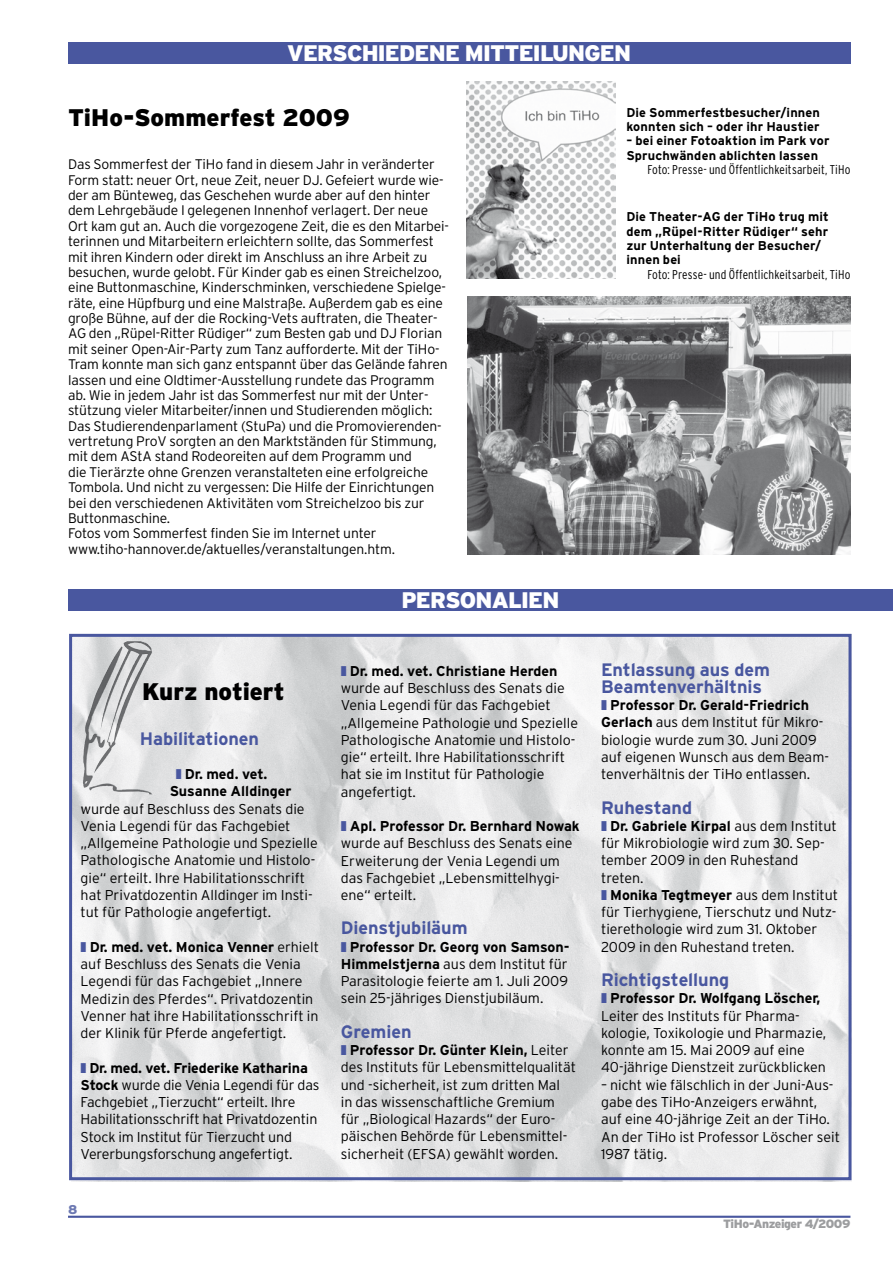
<style>
.page{position:relative;width:893px;height:1263px;background:#fff}
.page>*{position:absolute;margin:0;border:0;box-sizing:border-box;transform-origin:0 0}
.t1{font:900 24px "Interstate";color:#000}
.t2{font:900 22.5px "Interstate";letter-spacing:-.035em;color:#fff}
.t3{font:700 18px/17.2px "Interstate";letter-spacing:-.005em;color:#49579f}
.t4{font:300 14.25px/17.2px "Interstate";color:#000}
.t5{font:700 14.25px/17.2px "Interstate";color:#000}
.t6{font:300 13.8px/15.3px "Interstate";letter-spacing:-.01em;color:#000}
.t7{font:700 12.75px/14.4px "Interstate";letter-spacing:.01em;color:#000}
.t8{font:300 condensed 12.75px "Interstate";letter-spacing:.01em;color:#000}
.t9{font:900 12.75px "Interstate";color:#6d79b2}
.t10{font:900 12px "Interstate";letter-spacing:-.035em;color:#9c9d9f}
.s1{color:#49579f}
.s2{font-weight:700}
</style>
<div class="page">
<hr style="left:68px;top:1216px;width:782px;height:2px;background:#49579f">
<img style="left:71px;top:638px;width:780px;height:543px">
<div style="left:69px;top:634px;width:782px;height:546px;border:3px solid #49579f"></div>
<img style="left:101px;top:641px;width:33px;height:88px">
<img style="left:467px;top:82px;width:148px;height:197px">
<img style="left:468px;top:296px;width:382px;height:259px">
<div style="left:68px;top:589px;width:825px;height:22px;background:#49579f"></div>
<div style="left:68px;top:43px;width:782px;height:21px;background:#49579f"></div>
<h2 class="t2" style="left:287px;top:40px;width:345px">VERSCHIEDENE MITTEILUNGEN</h2>
<h1 class="t1" style="left:68px;top:103px;width:283px">TiHo-Sommerfest 2009</h1>
<p class="t6" style="left:68px;top:157px;width:383px">Das Sommerfest der TiHo fand in diesem Jahr in veränderter Form statt: neuer Ort, neue Zeit, neuer DJ. Gefeiert wurde wie&shy;der am Bünteweg, das Geschehen wurde aber auf den hinter dem Lehrgebäude I gelegenen Innenhof verlagert. Der neue Ort kam gut an. Auch die vorgezogene Zeit, die es den Mitarbei&shy;terinnen und Mitarbeitern erleichtern sollte, das Sommerfest mit ihren Kindern oder direkt im Anschluss an ihre Arbeit zu besuchen, wurde gelobt. Für Kinder gab es einen Streichelzoo, eine Buttonmaschine, Kinderschminken, verschiedene Spielge&shy;räte, eine Hüpfburg und eine Malstraße. Außerdem gab es eine große Bühne, auf der die Rocking-Vets auftraten, die Theater-AG den „Rüpel-Ritter Rüdiger“ zum Besten gab und DJ Florian mit seiner Open-Air-Party zum Tanz aufforderte. Mit der TiHo-Tram konnte man sich ganz entspannt über das Gelände fahren lassen und eine Oldtimer-Ausstellung rundete das Programm ab. Wie in jedem Jahr ist das Sommerfest nur mit der Unter&shy;stützung vieler Mitarbeiter/innen und Studierenden möglich:<br>Das Studierendenparlament (StuPa) und die Promovierenden&shy;vertretung ProV sorgten an den Marktständen für Stimmung, mit dem AStA stand Rodeoreiten auf dem Programm und<br>die Tierärzte ohne Grenzen veranstalteten eine erfolgreiche Tombola. Und nicht zu vergessen: Die Hilfe der Einrichtungen bei den verschiedenen Aktivitäten vom Streichelzoo bis zur Buttonmaschine.<br>Fotos vom Sommerfest finden Sie im Internet unter www.tiho-hannover.de/aktuelles/veranstaltungen.htm.</p>
<h2 class="t2" style="left:401px;top:587px;width:160px">PERSONALIEN</h2>
<h1 class="t1" style="left:142px;top:677px;width:144px">Kurz notiert</h1>
<p class="t3" style="left:140px;top:730px;width:121px">Habilitationen</p>
<p class="t5" style="left:170px;top:765px;width:123px;text-indent:6px"><span class="s1">❚</span> Dr. med. vet.<br>Susanne Alldinger</p>
<p class="t4" style="left:81px;top:800px;width:239px">wurde auf Beschluss des Senats die Venia Legendi für das Fachgebiet „Allgemeine Pathologie und Spezielle Pathologische Anatomie und Histolo&shy;gie“ erteilt. Ihre Habilitationsschrift hat Privatdozentin Alldinger im Insti&shy;tut für Pathologie angefertigt.</p>
<p class="t4" style="left:81px;top:938px;width:240px"><span class="s1">❚</span> <span class="s2">Dr. med. vet. Monica Venner</span> erhielt auf Beschluss des Senats die Venia Legendi für das Fachgebiet „Innere Medizin des Pferdes“. Privatdozentin Venner hat ihre Habilitationsschrift in der Klinik für Pferde angefertigt.</p>
<p class="t4" style="left:81px;top:1059px;width:240px"><span class="s1">❚</span> <span class="s2">Dr. med. vet. Friederike Katharina Stock</span> wurde die Venia Legendi für das Fachgebiet „Tierzucht“ erteilt. Ihre Habilitationsschrift hat Privatdozentin Stock im Institut für Tierzucht und Vererbungsforschung angefertigt.</p>
<p class="t9" style="left:68px;top:1202px;width:11px">8</p>
<p class="t4" style="left:341px;top:662px;width:239px"><span class="s1">❚</span> <span class="s2">Dr. med. vet. Christiane Herden </span>wurde auf Beschluss des Senats die Venia Legendi für das Fachgebiet „Allgemeine Pathologie und Spezielle Pathologische Anatomie und Histolo&shy;gie“ erteilt. Ihre Habilitationsschrift hat sie im Institut für Pathologie angefertigt.</p>
<p class="t4" style="left:341px;top:817px;width:240px"><span class="s1">❚</span> <span class="s2">Apl. Professor Dr. Bernhard Nowak </span>wurde auf Beschluss des Senats eine<br>Erweiterung der Venia Legendi um das Fachgebiet „Lebensmittelhygi&shy;ene“ erteilt.</p>
<p class="t3" style="left:341px;top:919px;width:128px">Dienstjubiläum</p>
<p class="t4" style="left:341px;top:938px;width:230px"><span class="s1">❚</span> <span class="s2">Professor Dr. Georg von Samson-Himmelstjerna</span> aus dem Institut für Parasitologie feierte am 1. Juli 2009 sein 25-jähriges Dienstjubiläum.</p>
<p class="t3" style="left:341px;top:1023px;width:72px">Gremien</p>
<p class="t4" style="left:341px;top:1041px;width:237px"><span class="s1">❚</span> <span class="s2">Professor Dr. Günter Klein,</span> Leiter des Instituts für Lebensmittelqualität und -sicherheit, ist zum dritten Mal<br>in das wissenschaftliche Gremium für „Biological Hazards“ der Euro&shy;päischen Behörde für Lebensmittel&shy;sicherheit (EFSA) gewählt worden.</p>
<p class="t7" style="left:626px;top:105px;width:195px">Die Sommerfestbesucher/innen konnten sich – oder ihr Haustier</p>
<p class="t7" style="left:626px;top:134px;width:205px">– bei einer Fotoaktion im Park vor<br>Spruchwänden ablichten lassen</p>
<p class="t8" style="left:647px;top:163px;width:205px">Foto: Presse- und Öffentlichkeitsarbeit, TiHo</p>
<p class="t7" style="left:626px;top:209px;width:204px">Die Theater-AG der TiHo trug mit dem „Rüpel-Ritter Rüdiger“ sehr zur Unterhaltung der Besucher/ innen bei</p>
<p class="t8" style="left:647px;top:267px;width:205px">Foto: Presse- und Öffentlichkeitsarbeit, TiHo</p>
<p class="t3" style="left:601px;top:660px;width:170px">Entlassung aus dem<br>Beamtenverhältnis</p>
<p class="t4" style="left:601px;top:696px;width:229px"><span class="s1">❚</span> <span class="s2">Professor Dr. Gerald-Friedrich Gerlach</span> aus dem Institut für Mikro&shy;biologie wurde zum 30. Juni 2009 auf eigenen Wunsch aus dem Beam&shy;tenverhältnis der TiHo entlassen.</p>
<p class="t3" style="left:601px;top:798px;width:93px">Ruhestand</p>
<p class="t4" style="left:601px;top:817px;width:239px"><span class="s1">❚</span> <span class="s2">Dr. Gabriele Kirpal</span> aus dem Institut für Mikrobiologie wird zum 30. Sep&shy;tember 2009 in den Ruhestand treten.<br><span class="s1">❚</span> <span class="s2">Monika Tegtmeyer</span> aus dem Institut für Tierhygiene, Tierschutz und Nutz&shy;tierethologie wird zum 31. Oktober<br>2009 in den Ruhestand treten.</p>
<p class="t3" style="left:601px;top:971px;width:130px">Richtigstellung</p>
<p class="t4" style="left:601px;top:990px;width:227px"><span class="s1">❚</span> <span class="s2">Professor Dr. Wolfgang Löscher, </span>Leiter des Instituts für Pharma&shy;kologie, Toxikologie und Pharmazie, konnte am 15. Mai 2009 auf eine 40-jährige Dienstzeit zurückblicken</p>
<p class="t4" style="left:601px;top:1076px;width:240px">– nicht wie fälschlich in der Juni-Aus&shy;gabe des TiHo-Anzeigers erwähnt, auf eine 40-jährige Zeit an der TiHo.<br>An der TiHo ist Professor Löscher seit<br>1987 tätig.</p>
<p class="t10" style="left:723px;top:1217px;width:129px">TiHo-Anzeiger 4/2009</p>
</div>
